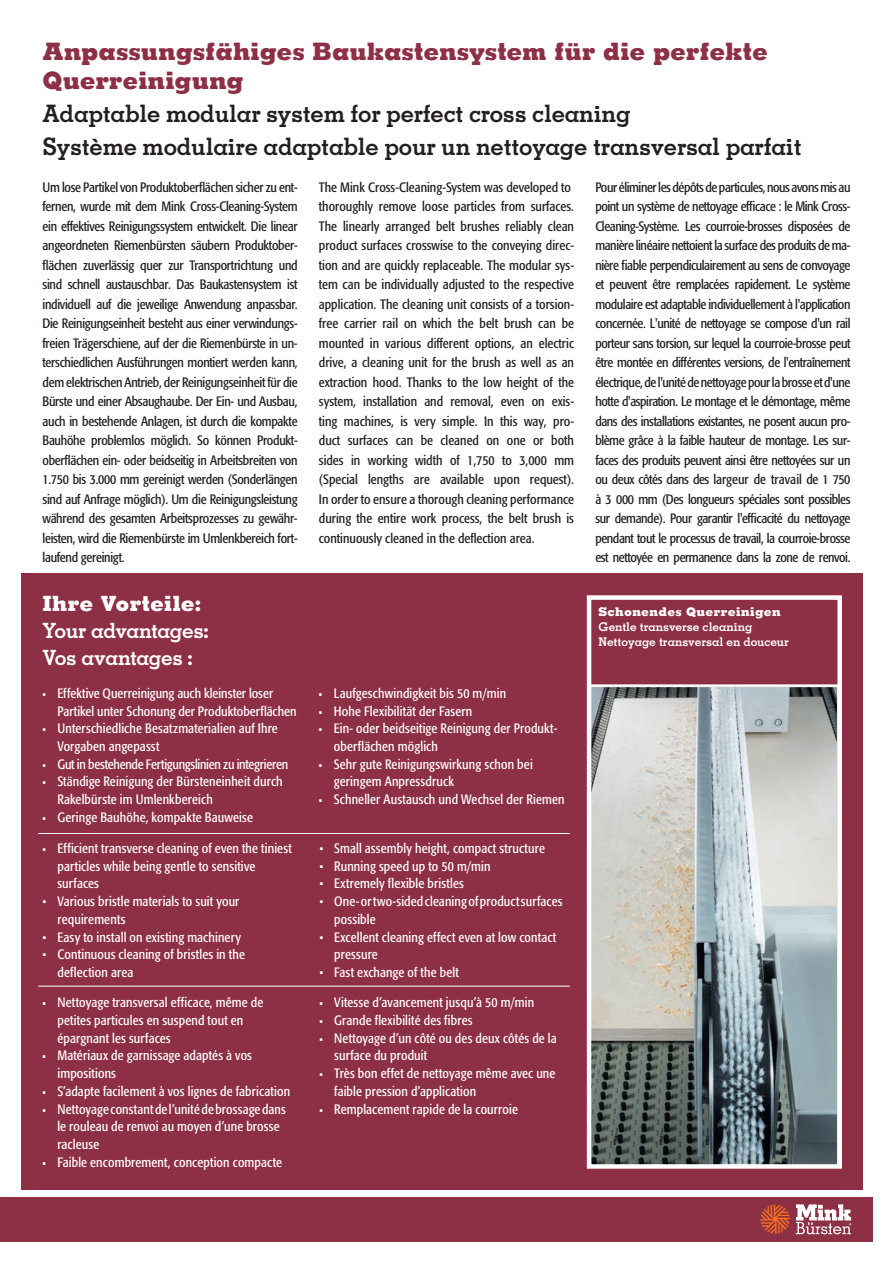
<style>
.page{position:relative;width:893px;height:1263px;background:#fff}
.page>*{position:absolute;margin:0;border:0;box-sizing:border-box;transform-origin:0 0}
.t1{font:700 24px/33px "Memphis LT Pro";letter-spacing:-.01em;color:#231f20}
.t2{font:800 24px/28.8px "Memphis LT Std";color:#8d2f45}
.t3{font:700 21px/27px "Memphis LT Std";letter-spacing:-.025em;color:#fff}
.t4{font:800 21px "Memphis LT Std";letter-spacing:.01em;color:#fff}
.t5{font:condensed 13.5px/19.5px "Formata";color:#231f20;text-align:justify}
.t6{font:condensed 13.5px/17.7px "Formata";letter-spacing:.01em;color:#fff}
.t7{font:condensed 13.5px "Formata";letter-spacing:-.02em;color:#fff}
.t8{font:700 12px/14.9px "Memphis LT Std";letter-spacing:-.005em;color:#fff}
.t9{font:800 12px "Memphis LT Std";letter-spacing:.025em;color:#fff}
.s1{font-weight:700;font-size:10.5px}
</style>
<div class="page">
<div style="left:21px;top:573px;width:842px;height:616px;background:#8d2f45"></div>
<hr style="left:38px;top:833px;width:532px;height:1px;background:#fff">
<hr style="left:38px;top:986px;width:532px;height:1px;background:#fff">
<img style="left:592px;top:689px;width:243px;height:475px">
<hr style="left:588px;top:684px;width:251px;height:3px;background:#fff">
<div style="left:587px;top:595px;width:255px;height:574px;border:4px solid #fff"></div>
<div style="left:0;top:1197px;width:873px;height:44px;background:#8d2f45"></div>
<svg style="left:760px;top:1204px;width:30px;height:30px"></svg>
<svg style="left:796px;top:1204px;width:55px;height:30px"></svg>
<h1 class="t2" style="left:43px;top:36px;width:727px">Anpassungsfähiges Baukastensystem für die perfekte<br>Querreinigung</h1>
<h1 class="t1" style="left:43px;top:96px;width:761px">Adaptable modular system for perfect cross cleaning<br>Système modulaire adaptable pour un nettoyage transversal parfait</h1>
<p class="t5" style="left:43px;top:177px;width:257px">Um lose Partikel von Produktoberflächen sicher zu ent&shy;fernen, wurde mit dem Mink Cross-Cleaning-System ein effektives Reinigungssystem entwickelt. Die linear angeordneten Riemenbürsten säubern Produktober&shy;flächen zuverlässig quer zur Transportrichtung und sind schnell austauschbar. Das Baukastensystem ist individuell auf die jeweilige Anwendung anpassbar.<br>Die Reinigungseinheit besteht aus einer verwindungs&shy;freien Trägerschiene, auf der die Riemenbürste in un&shy;terschiedlichen Ausführungen montiert werden kann, dem elektrischen Antrieb, der Reinigungseinheit für die Bürste und einer Absaughaube. Der Ein- und Ausbau, auch in bestehende Anlagen, ist durch die kompakte Bauhöhe problemlos möglich. So können Produkt&shy;oberflächen ein- oder beidseitig in Arbeitsbreiten von 1.750 bis 3.000 mm gereinigt werden (Sonderlängen sind auf Anfrage möglich). Um die Reinigungsleistung während des gesamten Arbeitsprozesses zu gewähr&shy;leisten, wird die Riemenbürste im Umlenkbereich fort&shy;laufend gereinigt.</p>
<h2 class="t4" style="left:43px;top:590px;width:161px">Ihre Vorteile:</h2>
<h2 class="t3" style="left:43px;top:617px;width:168px">Your advantages:<br>Vos avantages :</h2>
<p class="t6" style="left:57px;top:684px;width:241px;text-indent:-15px"><span class="s1">•</span> Effektive Querreinigung auch kleinster loser<br>Partikel unter Schonung der Produktoberflächen</p>
<p class="t6" style="left:57px;top:720px;width:222px;text-indent:-15px"><span class="s1">•</span> Unterschiedliche Besatzmaterialien auf Ihre<br>Vorgaben angepasst</p>
<p class="t7" style="left:43px;top:756px;width:247px"><span class="s1">•</span> Gut in bestehende Fertigungslinien zu integrieren</p>
<p class="t6" style="left:57px;top:773px;width:227px;text-indent:-15px"><span class="s1">•</span> Ständige Reinigung der Bürsteneinheit durch<br>Rakelbürste im Umlenkbereich</p>
<p class="t6" style="left:43px;top:808px;width:212px"><span class="s1">•</span> Geringe Bauhöhe, kompakte Bauweise</p>
<p class="t6" style="left:57px;top:839px;width:236px;text-indent:-15px"><span class="s1">•</span> Efficient transverse cleaning of even the tiniest particles while being gentle to sensitive surfaces</p>
<p class="t6" style="left:57px;top:892px;width:184px;text-indent:-15px">• Various bristle materials to suit your requirements</p>
<p class="t6" style="left:43px;top:928px;width:200px">• Easy to install on existing machinery</p>
<p class="t6" style="left:57px;top:945px;width:189px;text-indent:-15px">• Continuous cleaning of bristles in the deflection area</p>
<p class="t6" style="left:57px;top:993px;width:207px;text-indent:-15px"><span class="s1">•</span> Nettoyage transversal efficace, même de petites particules en suspend tout en épargnant les surfaces</p>
<p class="t6" style="left:57px;top:1047px;width:196px;text-indent:-15px"><span class="s1">•</span> Matériaux de garnissage adaptés à vos impositions</p>
<p class="t6" style="left:43px;top:1082px;width:249px"><span class="s1">•</span> S’adapte facilement à vos lignes de fabrication</p>
<p class="t6" style="left:57px;top:1100px;width:230px;text-indent:-15px"><span class="s1">•</span> Nettoyage constant de l’unité de brossage dans le rouleau de renvoi au moyen d’une brosse racleuse</p>
<p class="t6" style="left:43px;top:1153px;width:241px"><span class="s1">•</span> Faible encombrement, conception compacte</p>
<p class="t5" style="left:319px;top:177px;width:257px;text-align:left">The Mink Cross-Cleaning-System was developed to thoroughly remove loose particles from surfaces.<br>The linearly arranged belt brushes reliably clean product surfaces crosswise to the conveying direc&shy;tion and are quickly replaceable. The modular sys&shy;tem can be individually adjusted to the respective application. The cleaning unit consists of a torsion&shy;free carrier rail on which the belt brush can be mounted in various different options, an electric drive, a cleaning unit for the brush as well as an extraction hood. Thanks to the low height of the system, installation and removal, even on exis&shy;ting machines, is very simple. In this way, pro&shy;duct surfaces can be cleaned on one or both sides in working width of 1,750 to 3,000 mm (Special lengths are available upon request).<br>In order to ensure a thorough cleaning performance during the entire work process, the belt brush is continuously cleaned in the deflection area.</p>
<p class="t5" style="left:595px;top:177px;width:257px">Pour éliminer les dépôts de particules, nous avons mis au point un système de nettoyage efficace : le Mink Cross-Cleaning-Système. Les courroie-brosses disposées de manière linéaire nettoient la surface des produits de ma&shy;nière fiable perpendiculairement au sens de convoyage et peuvent être remplacées rapidement. Le système modulaire est adaptable individuellement à l'application concernée. L'unité de nettoyage se compose d'un rail porteur sans torsion, sur lequel la courroie-brosse peut être montée en différentes versions, de l'entraînement électrique, de l'unité de nettoyage pour la brosse et d'une hotte d'aspiration. Le montage et le démontage, même dans des installations existantes, ne posent aucun pro&shy;blème grâce à la faible hauteur de montage. Les sur&shy;faces des produits peuvent ainsi être nettoyées sur un ou deux côtés dans des largeur de travail de 1 750 à 3 000 mm (Des longueurs spéciales sont possibles sur demande). Pour garantir l'efficacité du nettoyage pendant tout le processus de travail, la courroie-brosse est nettoyée en permanence dans la zone de renvoi.</p>
<p class="t6" style="left:319px;top:684px;width:189px"><span class="s1">•</span> Laufgeschwindigkeit bis 50 m/min</p>
<p class="t6" style="left:319px;top:702px;width:155px"><span class="s1">•</span> Hohe Flexibilität der Fasern</p>
<p class="t6" style="left:334px;top:720px;width:225px;text-indent:-15px"><span class="s1">•</span> Ein- oder beidseitige Reinigung der Produkt&shy;oberflächen möglich</p>
<p class="t6" style="left:334px;top:755px;width:200px;text-indent:-15px"><span class="s1">•</span> Sehr gute Reinigungswirkung schon bei geringem Anpressdruck</p>
<p class="t6" style="left:319px;top:790px;width:247px"><span class="s1">•</span> Schneller Austausch und Wechsel der Riemen</p>
<p class="t6" style="left:319px;top:839px;width:227px">• Small assembly height, compact structure</p>
<p class="t6" style="left:319px;top:857px;width:173px">• Running speed up to 50 m/min</p>
<p class="t6" style="left:319px;top:875px;width:146px">• Extremely flexible bristles</p>
<p class="t6" style="left:334px;top:892px;width:230px;text-indent:-15px">• One- or two-sided cleaning of product surfaces possible</p>
<p class="t6" style="left:334px;top:928px;width:224px;text-indent:-15px">• Excellent cleaning effect even at low contact pressure</p>
<p class="t6" style="left:319px;top:963px;width:141px">• Fast exchange of the belt</p>
<p class="t6" style="left:319px;top:993px;width:216px"><span class="s1">•</span> Vitesse d’avancement jusqu’à 50 m/min</p>
<p class="t6" style="left:319px;top:1011px;width:155px"><span class="s1">•</span> Grande flexibilité des fibres</p>
<p class="t6" style="left:334px;top:1029px;width:224px;text-indent:-15px"><span class="s1">•</span> Nettoyage d’un côté ou des deux côtés de la surface du produit</p>
<p class="t6" style="left:334px;top:1064px;width:223px;text-indent:-15px"><span class="s1">•</span> Très bon effet de nettoyage même avec une faible pression d’application</p>
<p class="t6" style="left:319px;top:1100px;width:200px"><span class="s1">•</span> Remplacement rapide de la courroie</p>
<p class="t9" style="left:598px;top:604px;width:184px">Schonendes Querreinigen</p>
<p class="t8" style="left:598px;top:619px;width:192px">Gentle transverse cleaning<br>Nettoyage transversal en douceur</p>
</div>
